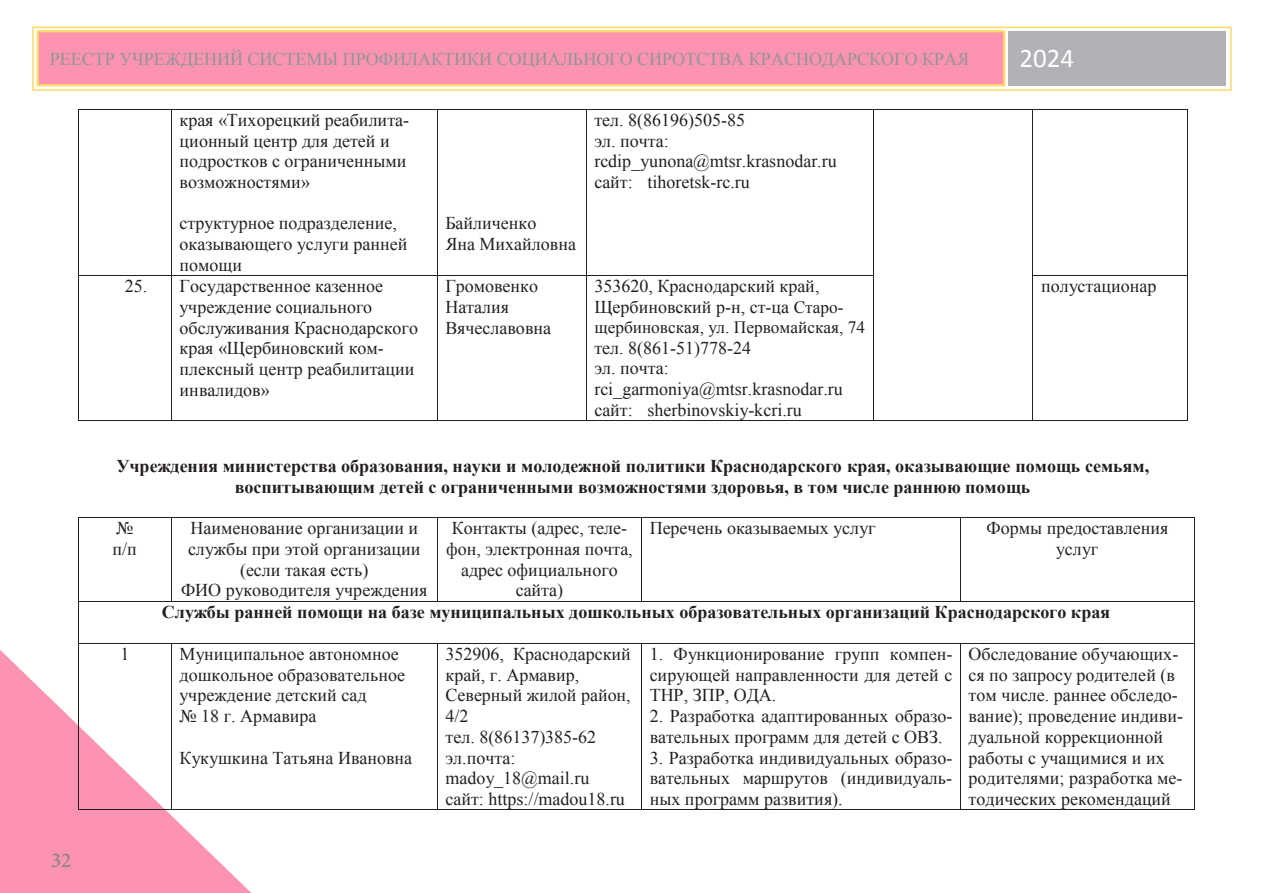
<style>
.page{position:relative;width:1263px;height:893px;background:#fff}
.page>*{position:absolute;margin:0;border:0;box-sizing:border-box;transform-origin:0 0}
.t1{font:27px "Calibri";color:#fff}
.t2{font:21px "Minion Pro";color:#808285}
.t3{font:18px/20.7px "Times New Roman";color:#231f20}
.t4{font:700 18px/20.7px "Times New Roman";color:#231f20;text-align:center}
.t5{font:18px "Times New Roman";color:#939598}
.t6{font:17.25px "Times New Roman";color:#231f20}
.s1{font-size:17.25px}
</style>
<div class="page">
<img style="left:0;top:650px;width:251px;height:243px">
<div style="left:38px;top:31px;width:966px;height:54px;background:#fb93b1"></div>
<div style="left:37px;top:30px;width:968px;height:56px;border:2px solid #ffd966"></div>
<div style="left:1008px;top:31px;width:218px;height:54px;background:#b1b2b6"></div>
<div style="left:32px;top:27px;width:1200px;height:64px;border:2px solid #ffd966"></div>
<hr style="left:79px;top:109px;width:92px;height:1px;background:#231f20">
<hr style="left:172px;top:109px;width:265px;height:1px;background:#231f20">
<hr style="left:438px;top:109px;width:148px;height:1px;background:#231f20">
<hr style="left:587px;top:109px;width:286px;height:1px;background:#231f20">
<hr style="left:874px;top:109px;width:158px;height:1px;background:#231f20">
<hr style="left:1033px;top:109px;width:154px;height:1px;background:#231f20">
<hr style="left:78px;top:109px;width:1px;height:166px;background:#231f20">
<hr style="left:171px;top:109px;width:1px;height:166px;background:#231f20">
<hr style="left:437px;top:109px;width:1px;height:166px;background:#231f20">
<hr style="left:586px;top:109px;width:1px;height:166px;background:#231f20">
<hr style="left:873px;top:109px;width:1px;height:166px;background:#231f20">
<hr style="left:1032px;top:109px;width:1px;height:166px;background:#231f20">
<hr style="left:1187px;top:109px;width:1px;height:166px;background:#231f20">
<hr style="left:79px;top:275px;width:92px;height:1px;background:#231f20">
<hr style="left:172px;top:275px;width:265px;height:1px;background:#231f20">
<hr style="left:438px;top:275px;width:148px;height:1px;background:#231f20">
<hr style="left:587px;top:275px;width:286px;height:1px;background:#231f20">
<hr style="left:1033px;top:275px;width:154px;height:1px;background:#231f20">
<hr style="left:78px;top:276px;width:1px;height:144px;background:#231f20">
<hr style="left:79px;top:420px;width:92px;height:1px;background:#231f20">
<hr style="left:171px;top:276px;width:1px;height:144px;background:#231f20">
<hr style="left:172px;top:420px;width:265px;height:1px;background:#231f20">
<hr style="left:437px;top:276px;width:1px;height:144px;background:#231f20">
<hr style="left:438px;top:420px;width:148px;height:1px;background:#231f20">
<hr style="left:586px;top:276px;width:1px;height:144px;background:#231f20">
<hr style="left:587px;top:420px;width:286px;height:1px;background:#231f20">
<hr style="left:873px;top:276px;width:1px;height:144px;background:#231f20">
<hr style="left:874px;top:420px;width:158px;height:1px;background:#231f20">
<hr style="left:1032px;top:276px;width:1px;height:144px;background:#231f20">
<hr style="left:1033px;top:420px;width:154px;height:1px;background:#231f20">
<hr style="left:1187px;top:276px;width:1px;height:144px;background:#231f20">
<hr style="left:79px;top:517px;width:92px;height:1px;background:#231f20">
<hr style="left:172px;top:517px;width:265px;height:1px;background:#231f20">
<hr style="left:438px;top:517px;width:203px;height:1px;background:#231f20">
<hr style="left:642px;top:517px;width:318px;height:1px;background:#231f20">
<hr style="left:961px;top:517px;width:233px;height:1px;background:#231f20">
<hr style="left:78px;top:518px;width:1px;height:83px;background:#231f20">
<hr style="left:171px;top:518px;width:1px;height:83px;background:#231f20">
<hr style="left:437px;top:518px;width:1px;height:83px;background:#231f20">
<hr style="left:641px;top:518px;width:1px;height:83px;background:#231f20">
<hr style="left:960px;top:518px;width:1px;height:83px;background:#231f20">
<hr style="left:1194px;top:518px;width:1px;height:83px;background:#231f20">
<hr style="left:79px;top:601px;width:92px;height:1px;background:#231f20">
<hr style="left:172px;top:601px;width:265px;height:1px;background:#231f20">
<hr style="left:438px;top:601px;width:203px;height:1px;background:#231f20">
<hr style="left:642px;top:601px;width:318px;height:1px;background:#231f20">
<hr style="left:961px;top:601px;width:233px;height:1px;background:#231f20">
<hr style="left:78px;top:601px;width:1px;height:42px;background:#231f20">
<hr style="left:1194px;top:601px;width:1px;height:42px;background:#231f20">
<hr style="left:79px;top:643px;width:92px;height:1px;background:#231f20">
<hr style="left:172px;top:643px;width:265px;height:1px;background:#231f20">
<hr style="left:438px;top:643px;width:203px;height:1px;background:#231f20">
<hr style="left:642px;top:643px;width:318px;height:1px;background:#231f20">
<hr style="left:961px;top:643px;width:233px;height:1px;background:#231f20">
<hr style="left:78px;top:644px;width:1px;height:165px;background:#231f20">
<hr style="left:79px;top:809px;width:92px;height:1px;background:#231f20">
<hr style="left:171px;top:644px;width:1px;height:165px;background:#231f20">
<hr style="left:172px;top:809px;width:265px;height:1px;background:#231f20">
<hr style="left:437px;top:644px;width:1px;height:165px;background:#231f20">
<hr style="left:438px;top:809px;width:203px;height:1px;background:#231f20">
<hr style="left:641px;top:644px;width:1px;height:165px;background:#231f20">
<hr style="left:642px;top:809px;width:318px;height:1px;background:#231f20">
<hr style="left:960px;top:644px;width:1px;height:165px;background:#231f20">
<hr style="left:961px;top:809px;width:233px;height:1px;background:#231f20">
<hr style="left:1194px;top:644px;width:1px;height:165px;background:#231f20">
<p class="t5" style="left:50px;top:47px;width:921px">РЕЕСТР УЧРЕЖДЕНИЙ СИСТЕМЫ ПРОФИЛАКТИКИ СОЦИАЛЬНОГО СИРОТСТВА КРАСНОДАРСКОГО КРАЯ</p>
<p class="t1" style="left:1019px;top:41px;width:56px">2024</p>
<p class="t3" style="left:180px;top:109px;width:231px">края «Тихорецкий реабилита&shy;ционный центр для детей и подростков с ограниченными возможностями»</p>
<p class="t3" style="left:180px;top:213px;width:229px">структурное подразделение, оказывающего услуги ранней помощи</p>
<p class="t3" style="left:445px;top:213px;width:132px">Байличенко<br>Яна Михайловна</p>
<p class="t3" style="left:594px;top:109px;width:244px">тел. 8(86196)505-85<br>эл. почта: rcdip_yunona@mtsr.krasnodar.ru сайт: tihoretsk-rc.ru</p>
<p class="t3" style="left:180px;top:276px;width:240px;text-indent:-55px">25. Государственное казенное учреждение социального обслуживания Краснодарского края «Щербиновский ком&shy;плексный центр реабилитации инвалидов»</p>
<p class="t3" style="left:445px;top:276px;width:107px">Громовенко<br>Наталия<br>Вячеславовна</p>
<p class="t3" style="left:594px;top:276px;width:251px">353620, Краснодарский край,<br>Щербиновский р-н, ст-ца <span class="s1">Старо-</span></p>
<p class="t6" style="left:594px;top:316px;width:272px">щербиновская, ул. Первомайская, 74</p>
<p class="t3" style="left:594px;top:337px;width:250px">тел. 8(861-51)778-24<br>эл. почта: rci_garmoniya@mtsr.krasnodar.ru сайт: sherbinovskiy-kcri.ru</p>
<p class="t3" style="left:1041px;top:276px;width:117px">полустационар</p>
<p class="t2" style="left:51px;top:846px;width:22px">32</p>
<p class="t4" style="left:116px;top:455px;width:1034px">Учреждения министерства образования, науки и молодежной политики Краснодарского края, оказывающие помощь семьям, воспитывающим детей с ограниченными возможностями здоровья, в том числе раннюю помощь</p>
<p class="t3" style="left:113px;top:518px;width:26px">№ п/п</p>
<p class="t3" style="left:181px;top:518px;width:248px;text-align:center">Наименование организации и службы при этой организации (если такая есть)<br>ФИО руководителя учреждения</p>
<p class="t3" style="left:446px;top:518px;width:188px;text-align:center">Контакты (адрес, теле&shy;фон, электронная почта, адрес официального сайта)</p>
<p class="t3" style="left:650px;top:518px;width:227px">Перечень оказываемых услуг</p>
<p class="t3" style="left:986px;top:518px;width:183px;text-align:center">Формы предоставления услуг</p>
<p class="t4" style="left:162px;top:601px;width:950px">Службы ранней помощи на базе муниципальных дошкольных образовательных организаций Краснодарского края</p>
<p class="t3" style="left:120px;top:643px;width:10px">1</p>
<p class="t3" style="left:180px;top:643px;width:227px">Муниципальное автономное дошкольное образовательное учреждение детский сад<br>№ 18 г. Армавира</p>
<p class="t3" style="left:180px;top:747px;width:234px">Кукушкина Татьяна Ивановна</p>
<p class="t3" style="left:968px;top:643px;width:216px">Обследование обучающих&shy;ся по запросу родителей (в том числе. раннее обследо&shy;вание); проведение индиви&shy;дуальной коррекционной работы с учащимися и их родителями; разработка ме&shy;тодических рекомендаций</p>
<p class="t3" style="left:445px;top:643px;width:187px">352906, Краснодарский край, г. Армавир,<br>Северный жилой район,<br>4/2<br>тел. 8(86137)385-62 эл.почта: madoy_18@mail.ru сайт: https://madou18.ru</p>
<p class="t3" style="left:650px;top:643px;width:304px;text-align:justify">1. Функционирование групп компен&shy;сирующей направленности для детей с ТНР, ЗПР, ОДА.</p>
<p class="t3" style="left:650px;top:705px;width:304px">2. Разработка адаптированных образо&shy;вательных программ для детей с ОВЗ.</p>
<p class="t3" style="left:650px;top:747px;width:304px;text-align:justify">3. Разработка индивидуальных образо&shy;вательных маршрутов (индивидуаль&shy;ных программ развития).</p>
</div>
